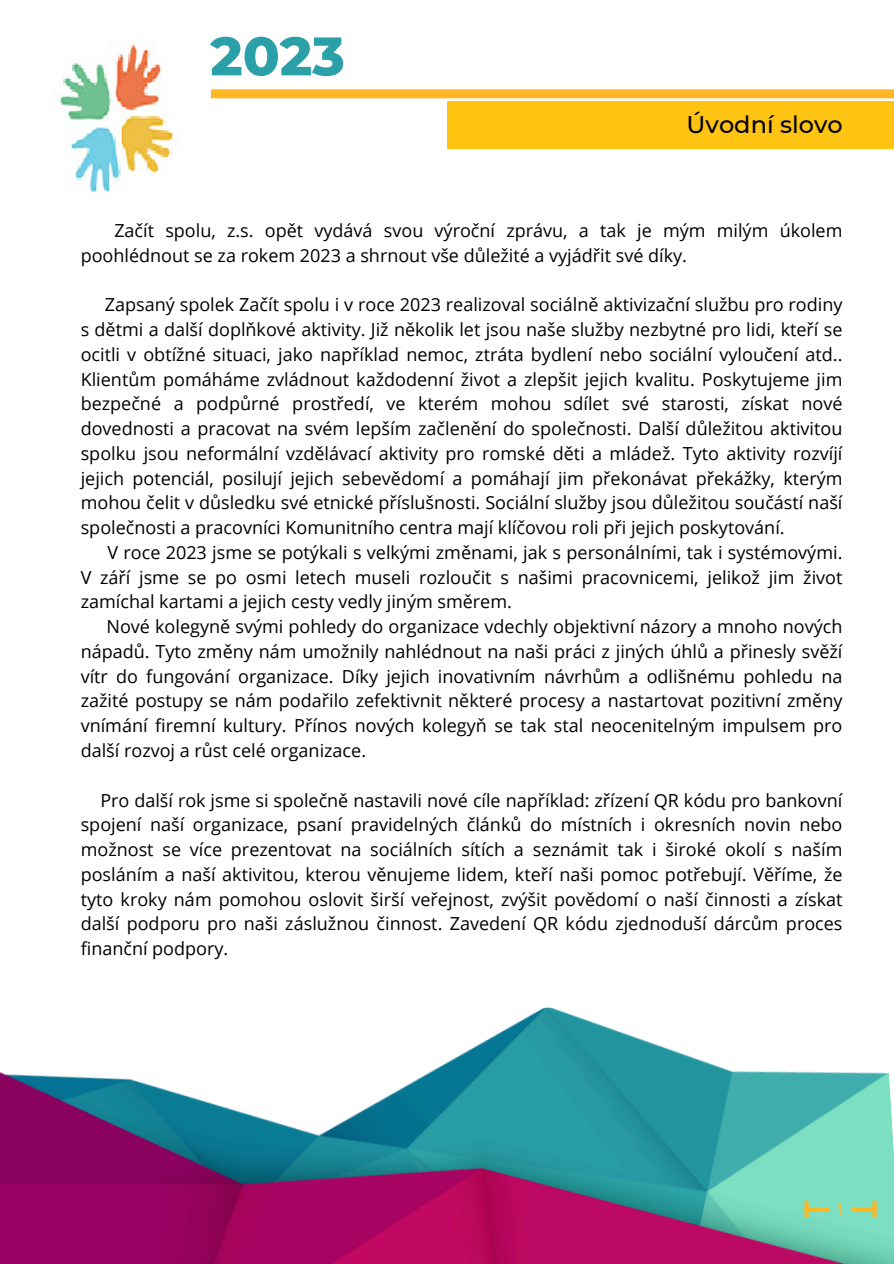
<style>
.page{position:relative;width:894px;height:1264px;background:#fff}
.page>*{position:absolute;margin:0;border:0;box-sizing:border-box;transform-origin:0 0}
.t1{font:800 54.15px "Montserrat";color:#2ca0a8}
.t2{font:500 24px "Montserrat";color:#000}
.t3{font:18px/24.8px "Open Sans";color:#000;text-align:justify}
.t4{font:18px "Open Sans";color:#ffb723}
</style>
<div class="page">
<div style="left:446px;top:101px;width:447px;height:47px;background:#ffc312"></div>
<div style="left:210px;top:89px;width:683px;height:9px;background:#ffb723"></div>
<img style="left:58px;top:42px;width:121px;height:150px">
<img style="left:0;top:1007px;width:893px;height:256px">
<svg style="left:808px;top:1206px;width:64px;height:5px"></svg>
<svg style="left:804px;top:1202px;width:4px;height:13px"></svg>
<svg style="left:872px;top:1202px;width:4px;height:13px"></svg>
<h2 class="t1" style="left:210px;top:23px;width:136px">2023</h2>
<p class="t2" style="left:686px;top:109px;width:158px">Úvodní slovo</p>
<p class="t3" style="left:81px;top:218px;width:763px;text-indent:34px">Začít spolu, z.s. opět vydává svou výroční zprávu, a tak je mým milým úkolem poohlédnout se za rokem 2023 a shrnout vše důležité a vyjádřit své díky.</p>
<p class="t3" style="left:81px;top:292px;width:763px;text-indent:24px">Zapsaný spolek Začít spolu i v roce 2023 realizoval sociálně aktivizační službu pro rodiny s dětmi a další doplňkové aktivity. Již několik let jsou naše služby nezbytné pro lidi, kteří se ocitli v obtížné situaci, jako například nemoc, ztráta bydlení nebo sociální vyloučení atd..<br>Klientům pomáháme zvládnout každodenní život a zlepšit jejich kvalitu. Poskytujeme jim bezpečné a podpůrné prostředí, ve kterém mohou sdílet své starosti, získat nové dovednosti a pracovat na svém lepším začlenění do společnosti. Další důležitou aktivitou spolku jsou neformální vzdělávací aktivity pro romské děti a mládež. Tyto aktivity rozvíjí jejich potenciál, posilují jejich sebevědomí a pomáhají jim překonávat překážky, kterým mohou čelit v důsledku své etnické příslušnosti. Sociální služby jsou důležitou součástí naší společnosti a pracovníci Komunitního centra mají klíčovou roli při jejich poskytování.</p>
<p class="t3" style="left:81px;top:539px;width:763px;text-indent:27px">V roce 2023 jsme se potýkali s velkými změnami, jak s personálními, tak i systémovými.<br>V září jsme se po osmi letech museli rozloučit s našimi pracovnicemi, jelikož jim život zamíchal kartami a jejich cesty vedly jiným směrem.</p>
<p class="t3" style="left:81px;top:614px;width:763px;text-indent:26px">Nové kolegyně svými pohledy do organizace vdechly objektivní názory a mnoho nových nápadů. Tyto změny nám umožnily nahlédnout na naši práci z jiných úhlů a přinesly svěží vítr do fungování organizace. Díky jejich inovativním návrhům a odlišnému pohledu na zažité postupy se nám podařilo zefektivnit některé procesy a nastartovat pozitivní změny vnímání firemní kultury. Přínos nových kolegyň se tak stal neocenitelným impulsem pro další rozvoj a růst celé organizace.</p>
<p class="t3" style="left:81px;top:787px;width:763px;text-indent:20px">Pro další rok jsme si společně nastavili nové cíle například: zřízení QR kódu pro bankovní spojení naší organizace, psaní pravidelných článků do místních i okresních novin nebo možnost se více prezentovat na sociálních sítích a seznámit tak i široké okolí s naším posláním a naší aktivitou, kterou věnujeme lidem, kteří naši pomoc potřebují. Věříme, že tyto kroky nám pomohou oslovit širší veřejnost, zvýšit povědomí o naší činnosti a získat další podporu pro naši záslužnou činnost. Zavedení QR kódu zjednoduší dárcům proces finanční podpory.</p>
<p class="t4" style="left:835px;top:1196px;width:12px">1</p>
</div>
